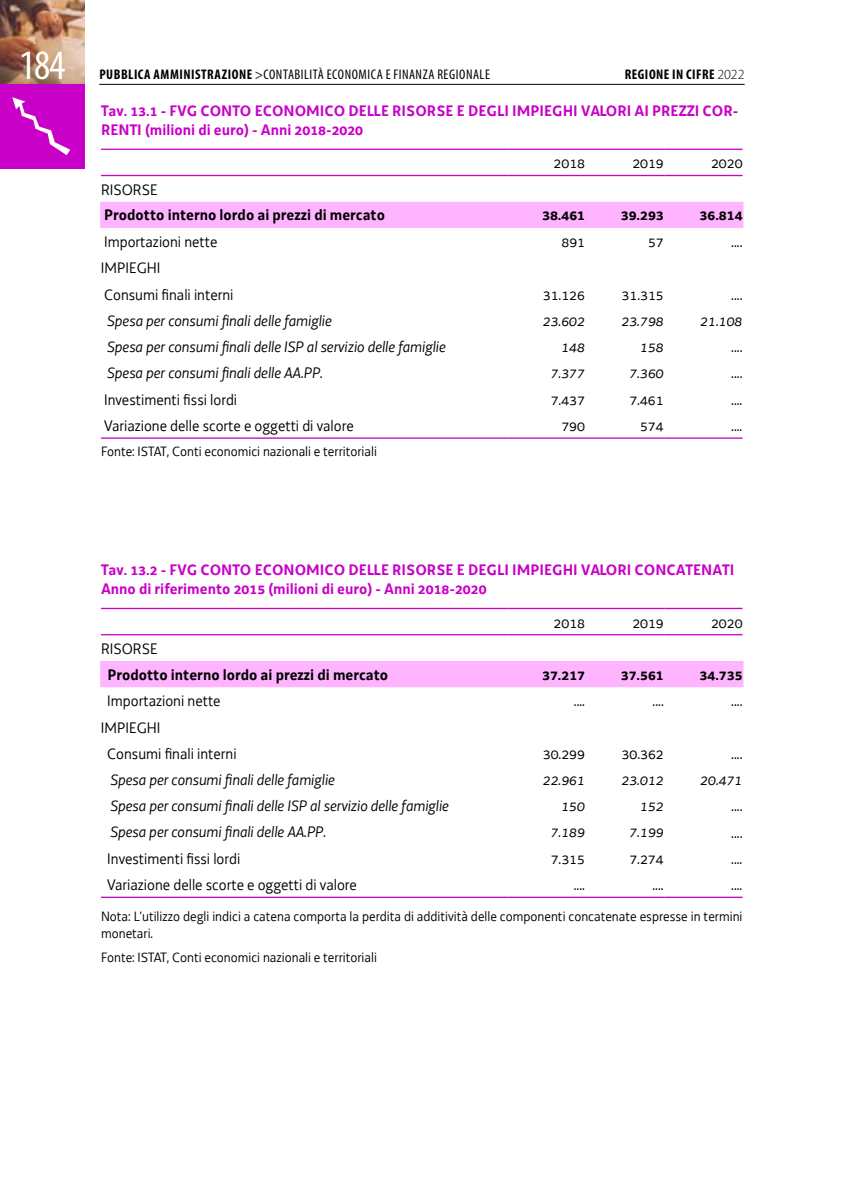
<style>
.page{position:relative;width:844px;height:1191px;background:#fff}
.page>*{position:absolute;margin:0;border:0;box-sizing:border-box;transform-origin:0 0}
.t1{font:condensed 42px "Myriad Pro";color:#fff}
.t2{font:15.75px/26.2px "Decima WE";color:#000}
.t3{font:italic 15.75px "Decima WE";color:#000}
.t4{font:700 15.75px/18.9px "Decima WE";color:#c800c8}
.t5{font:700 15.75px "Decima WE";color:#000}
.t6{font:14px/16.8px "Decima WE";color:#000}
.t7{font:condensed 14px "Myriad Pro";letter-spacing:.04em;color:#000}
.t8{font:700 condensed 14px "Myriad Pro";letter-spacing:.035em;color:#000}
.s1{font-weight:700}
.s2{font-weight:300;font-stretch:normal}
</style>
<div class="page">
<img style="left:0;top:0;width:84px;height:84px">
<div style="left:0;top:84px;width:84px;height:85px;background:#c800c8"></div>
<hr style="left:99px;top:84px;width:645px;height:1px;background:#000">
<svg style="left:12px;top:97px;width:58px;height:58px"></svg>
<div style="left:100px;top:202px;width:643px;height:26px;background:#ffb4ff"></div>
<hr style="left:101px;top:149px;width:406px;height:1px;background:#c800c8">
<hr style="left:507px;top:149px;width:79px;height:1px;background:#c800c8">
<hr style="left:586px;top:149px;width:78px;height:1px;background:#c800c8">
<hr style="left:664px;top:149px;width:78px;height:1px;background:#c800c8">
<hr style="left:101px;top:175px;width:406px;height:1px;background:#c800c8">
<hr style="left:507px;top:175px;width:79px;height:1px;background:#c800c8">
<hr style="left:586px;top:175px;width:78px;height:1px;background:#c800c8">
<hr style="left:664px;top:175px;width:78px;height:1px;background:#c800c8">
<hr style="left:101px;top:437px;width:406px;height:2px;background:#c800c8">
<hr style="left:507px;top:437px;width:79px;height:2px;background:#c800c8">
<hr style="left:586px;top:437px;width:78px;height:2px;background:#c800c8">
<hr style="left:664px;top:437px;width:78px;height:2px;background:#c800c8">
<div style="left:100px;top:661px;width:643px;height:26px;background:#ffb4ff"></div>
<hr style="left:101px;top:608px;width:406px;height:1px;background:#c800c8">
<hr style="left:507px;top:608px;width:79px;height:1px;background:#c800c8">
<hr style="left:586px;top:608px;width:78px;height:1px;background:#c800c8">
<hr style="left:664px;top:608px;width:78px;height:1px;background:#c800c8">
<hr style="left:101px;top:634px;width:406px;height:1px;background:#c800c8">
<hr style="left:507px;top:634px;width:79px;height:1px;background:#c800c8">
<hr style="left:586px;top:634px;width:78px;height:1px;background:#c800c8">
<hr style="left:664px;top:634px;width:78px;height:1px;background:#c800c8">
<hr style="left:101px;top:896px;width:406px;height:2px;background:#c800c8">
<hr style="left:507px;top:896px;width:79px;height:2px;background:#c800c8">
<hr style="left:586px;top:896px;width:78px;height:2px;background:#c800c8">
<hr style="left:664px;top:896px;width:78px;height:2px;background:#c800c8">
<h1 class="t1" style="left:19px;top:40px;width:47px">184</h1>
<p class="t7" style="left:99px;top:66px;width:392px"><span class="s1">PUBBLICA AMMINISTRAZIONE</span> &gt;CONTABILITÀ ECONOMICA E FINANZA REGIONALE</p>
<p class="t8" style="left:624px;top:66px;width:121px">REGIONE IN CIFRE <span class="s2">2022</span></p>
<p class="t4" style="left:101px;top:102px;width:638px">Tav. 13.1 - FVG CONTO ECONOMICO DELLE RISORSE E DEGLI IMPIEGHI VALORI AI PREZZI COR-<br>RENTI (milioni di euro) - Anni 2018-2020</p>
<p class="t2" style="left:553px;top:150px;width:33px">2018</p>
<p class="t2" style="left:632px;top:150px;width:33px">2019</p>
<p class="t2" style="left:710px;top:150px;width:33px">2020</p>
<p class="t2" style="left:101px;top:176px;width:58px">RISORSE</p>
<p class="t5" style="left:104px;top:205px;width:282px">Prodotto interno lordo ai prezzi di mercato</p>
<p class="t5" style="left:542px;top:205px;width:44px">38.461</p>
<p class="t5" style="left:620px;top:205px;width:44px">39.293</p>
<p class="t5" style="left:699px;top:205px;width:44px">36.814</p>
<p class="t2" style="left:104px;top:229px;width:115px">Importazioni nette</p>
<p class="t2" style="left:561px;top:229px;width:25px">891</p>
<p class="t2" style="left:648px;top:229px;width:17px">57</p>
<p class="t2" style="left:731px;top:229px;width:13px">....</p>
<p class="t2" style="left:101px;top:255px;width:134px">IMPIEGHI<br>Consumi finali interni</p>
<p class="t2" style="left:542px;top:281px;width:44px">31.126</p>
<p class="t2" style="left:621px;top:281px;width:44px">31.315</p>
<p class="t2" style="left:731px;top:281px;width:13px">....</p>
<p class="t3" style="left:107px;top:310px;width:226px">Spesa per consumi finali delle famiglie</p>
<p class="t3" style="left:542px;top:310px;width:44px">23.602</p>
<p class="t3" style="left:621px;top:310px;width:44px">23.798</p>
<p class="t3" style="left:700px;top:310px;width:44px">21.108</p>
<p class="t3" style="left:107px;top:337px;width:340px">Spesa per consumi finali delle ISP al servizio delle famiglie</p>
<p class="t3" style="left:561px;top:337px;width:25px">148</p>
<p class="t3" style="left:640px;top:337px;width:25px">158</p>
<p class="t2" style="left:731px;top:334px;width:13px">....</p>
<p class="t3" style="left:107px;top:363px;width:217px">Spesa per consumi finali delle AA.PP.</p>
<p class="t3" style="left:550px;top:363px;width:36px">7.377</p>
<p class="t3" style="left:629px;top:363px;width:36px">7.360</p>
<p class="t2" style="left:731px;top:360px;width:13px">....</p>
<p class="t2" style="left:104px;top:386px;width:135px">Investimenti fissi lordi</p>
<p class="t2" style="left:550px;top:386px;width:36px">7.437</p>
<p class="t2" style="left:629px;top:386px;width:36px">7.461</p>
<p class="t2" style="left:731px;top:386px;width:13px">....</p>
<p class="t2" style="left:104px;top:413px;width:251px">Variazione delle scorte e oggetti di valore</p>
<p class="t2" style="left:561px;top:413px;width:25px">790</p>
<p class="t2" style="left:640px;top:413px;width:25px">574</p>
<p class="t2" style="left:731px;top:413px;width:13px">....</p>
<p class="t6" style="left:101px;top:443px;width:277px">Fonte: ISTAT, Conti economici nazionali e territoriali</p>
<p class="t4" style="left:101px;top:561px;width:634px">Tav. 13.2 - FVG CONTO ECONOMICO DELLE RISORSE E DEGLI IMPIEGHI VALORI CONCATENATI<br>Anno di riferimento 2015 (milioni di euro) - Anni 2018-2020</p>
<p class="t2" style="left:553px;top:609px;width:33px">2018</p>
<p class="t2" style="left:632px;top:609px;width:33px">2019</p>
<p class="t2" style="left:710px;top:609px;width:33px">2020</p>
<p class="t2" style="left:101px;top:635px;width:58px">RISORSE</p>
<p class="t5" style="left:107px;top:664px;width:282px">Prodotto interno lordo ai prezzi di mercato</p>
<p class="t5" style="left:542px;top:664px;width:44px">37.217</p>
<p class="t5" style="left:620px;top:664px;width:44px">37.561</p>
<p class="t5" style="left:699px;top:664px;width:44px">34.735</p>
<p class="t2" style="left:107px;top:688px;width:115px">Importazioni nette</p>
<p class="t2" style="left:573px;top:688px;width:13px">....</p>
<p class="t2" style="left:652px;top:688px;width:13px">....</p>
<p class="t2" style="left:731px;top:688px;width:13px">....</p>
<p class="t2" style="left:107px;top:714px;width:131px;text-indent:-6px">IMPIEGHI<br>Consumi finali interni</p>
<p class="t2" style="left:542px;top:740px;width:44px">30.299</p>
<p class="t2" style="left:621px;top:740px;width:44px">30.362</p>
<p class="t2" style="left:731px;top:740px;width:13px">....</p>
<p class="t3" style="left:110px;top:770px;width:226px">Spesa per consumi finali delle famiglie</p>
<p class="t3" style="left:542px;top:770px;width:44px">22.961</p>
<p class="t3" style="left:621px;top:770px;width:44px">23.012</p>
<p class="t3" style="left:700px;top:770px;width:44px">20.471</p>
<p class="t3" style="left:110px;top:796px;width:340px">Spesa per consumi finali delle ISP al servizio delle famiglie</p>
<p class="t3" style="left:561px;top:796px;width:25px">150</p>
<p class="t3" style="left:640px;top:796px;width:25px">152</p>
<p class="t2" style="left:731px;top:793px;width:13px">....</p>
<p class="t3" style="left:110px;top:822px;width:217px">Spesa per consumi finali delle AA.PP.</p>
<p class="t3" style="left:550px;top:822px;width:36px">7.189</p>
<p class="t3" style="left:629px;top:822px;width:36px">7.199</p>
<p class="t2" style="left:731px;top:819px;width:13px">....</p>
<p class="t2" style="left:107px;top:845px;width:135px">Investimenti fissi lordi</p>
<p class="t2" style="left:550px;top:845px;width:36px">7.315</p>
<p class="t2" style="left:629px;top:845px;width:36px">7.274</p>
<p class="t2" style="left:731px;top:845px;width:13px">....</p>
<p class="t2" style="left:107px;top:872px;width:251px">Variazione delle scorte e oggetti di valore</p>
<p class="t2" style="left:573px;top:872px;width:13px">....</p>
<p class="t2" style="left:652px;top:872px;width:13px">....</p>
<p class="t2" style="left:731px;top:872px;width:13px">....</p>
<p class="t6" style="left:101px;top:908px;width:642px">Nota: L’utilizzo degli indici a catena comporta la perdita di additività delle componenti concatenate espresse in termini monetari.</p>
<p class="t6" style="left:101px;top:949px;width:277px">Fonte: ISTAT, Conti economici nazionali e territoriali</p>
</div>
